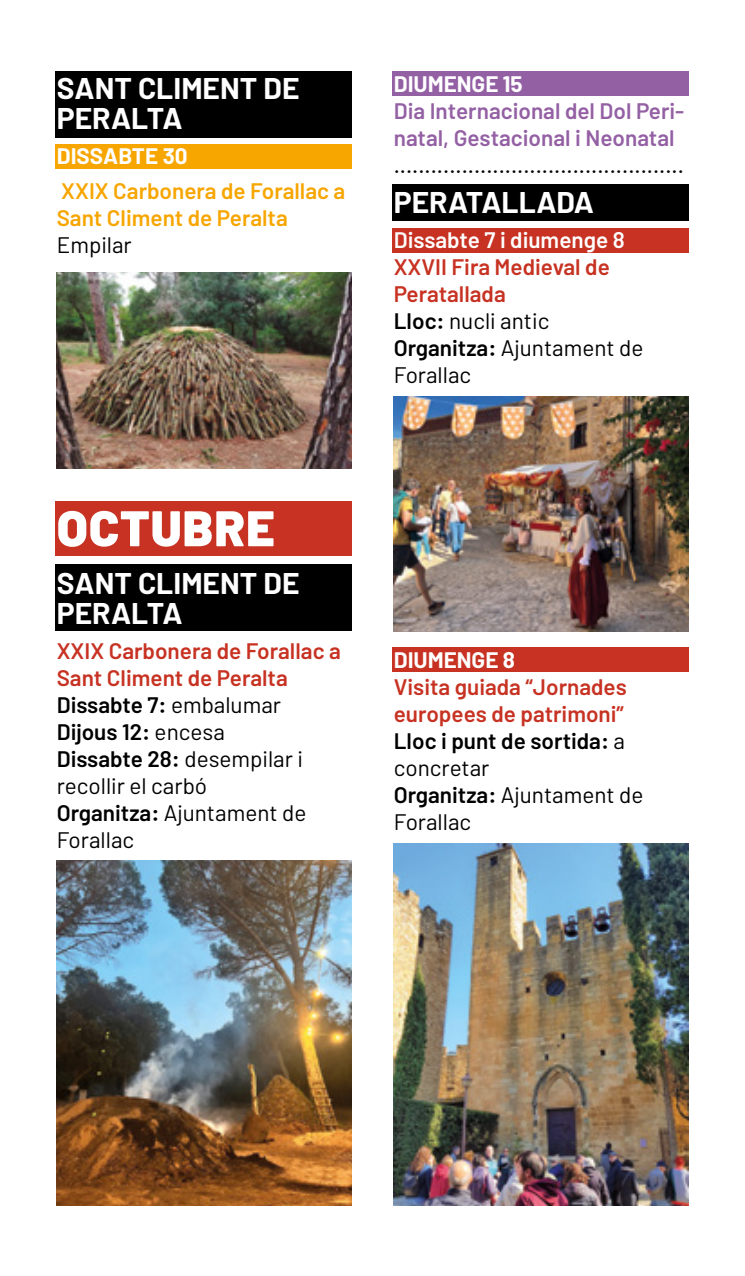
<style>
.page{position:relative;width:745px;height:1276px;background:#fff}
.page>*{position:absolute;margin:0;border:0;box-sizing:border-box;transform-origin:0 0}
.t1{font:900 50px "Barlow";letter-spacing:.02em;color:#fff}
.t2{font:700 30px/30px "Barlow";color:#fff}
.t3{font:22.5px/27px "Barlow";color:#000}
.t4{font:600 22.5px/27px "Barlow";color:#c73222}
.t5{font:600 22.5px/27px "Barlow";color:#9460a4}
.t6{font:600 22.5px/27px "Barlow";color:#f7a600}
.t7{font:700 22.5px "Barlow";color:#fff}
.t8{font:600 22.5px "Barlow";color:#fff}
.s1{color:#000}
.s2{font-weight:400;color:#000}
.s3{font-weight:600;color:#c73222}
.s4{font-weight:600}
</style>
<div class="page">
<div style="left:55px;top:564px;width:296px;height:66px;background:#000"></div>
<div style="left:55px;top:501px;width:296px;height:54px;background:#c73222"></div>
<div style="left:55px;top:71px;width:296px;height:66px;background:#000"></div>
<div style="left:55px;top:144px;width:296px;height:24px;background:#f7a600"></div>
<div style="left:392px;top:228px;width:295px;height:25px;background:#c73222"></div>
<div style="left:392px;top:184px;width:295px;height:37px;background:#000"></div>
<img style="left:393px;top:397px;width:294px;height:235px">
<img style="left:393px;top:843px;width:294px;height:362px">
<img style="left:57px;top:860px;width:294px;height:345px">
<img style="left:57px;top:272px;width:294px;height:197px">
<div style="left:392px;top:71px;width:295px;height:24px;background:#9460a4"></div>
<div style="left:392px;top:647px;width:295px;height:24px;background:#c73222"></div>
<h2 class="t2" style="left:57px;top:73px;width:244px">SANT CLIMENT DE<br>PERALTA</h2>
<p class="t7" style="left:57px;top:142px;width:132px">DISSABTE 30</p>
<p class="t6" style="left:57px;top:177px;width:290px">XXIX Carbonera de Forallac a<br>Sant Climent de Peralta</p>
<p class="t3" style="left:57px;top:231px;width:76px">Empilar</p>
<p class="t7" style="left:393px;top:70px;width:130px">DIUMENGE 15</p>
<p class="t5" style="left:393px;top:97px;width:292px">Dia Internacional del Dol Peri&shy;natal, Gestacional i Neonatal</p>
<p class="t3" style="left:393px;top:150px;width:291px">...............................................</p>
<h2 class="t2" style="left:393px;top:187px;width:202px">PERATALLADA</h2>
<p class="t8" style="left:393px;top:226px;width:232px">Dissabte 7 i diumenge 8</p>
<p class="t4" style="left:393px;top:253px;width:251px">XXVII Fira Medieval de<br>Peratallada<br><span class="s1">Lloc:</span> <span class="s2">nucli antic<br></span><span class="s1">Organitza:</span> <span class="s2">Ajuntament de<br>Forallac</span></p>
<h1 class="t1" style="left:57px;top:497px;width:219px">OCTUBRE</h1>
<h2 class="t2" style="left:57px;top:568px;width:244px">SANT CLIMENT DE<br>PERALTA</h2>
<p class="t3" style="left:57px;top:636px;width:285px"><span class="s3">XXIX Carbonera de Forallac a<br>Sant Climent de Peralta<br></span><span class="s4">Dissabte 7:</span> embalumar<br><span class="s4">Dijous 12:</span> encesa<br><span class="s4">Dissabte 28:</span> desempilar i recollir el carbó<br><span class="s4">Organitza:</span> Ajuntament de<br>Forallac</p>
<p class="t7" style="left:393px;top:646px;width:123px">DIUMENGE 8</p>
<p class="t4" style="left:393px;top:673px;width:251px">Visita guiada “Jornades europees de patrimoni”<br><span class="s1">Lloc i punt de sortida:</span> <span class="s2">a concretar<br></span><span class="s1">Organitza:</span> <span class="s2">Ajuntament de<br>Forallac</span></p>
</div>
